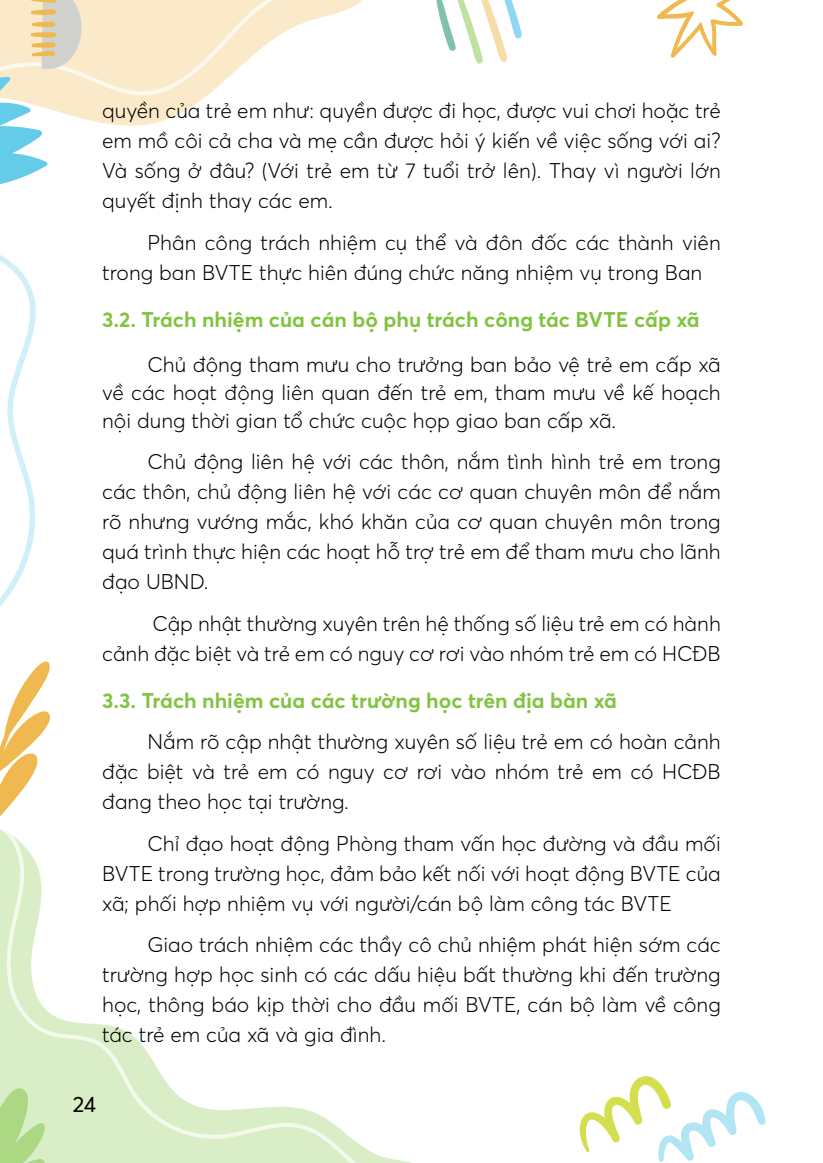
<style>
.page{position:relative;width:823px;height:1163px;background:#fff}
.page>*{position:absolute;margin:0;border:0;box-sizing:border-box;transform-origin:0 0}
.t1{font:22px "Averta";color:#000}
.t2{font:300 21px/30px "Averta";color:#000;text-align:justify}
.t3{font:700 21px "Averta";color:#82c341}
</style>
<div class="page">
<svg style="left:0;top:842px;width:407px;height:320px"></svg>
<svg style="left:93px;top:0;width:268px;height:122px"></svg>
<svg style="left:0;top:255px;width:36px;height:352px"></svg>
<svg style="left:657px;top:0;width:86px;height:58px"></svg>
<svg style="left:0;top:0;width:93px;height:185px"></svg>
<svg style="left:436px;top:0;width:85px;height:64px"></svg>
<svg style="left:0;top:661px;width:50px;height:181px"></svg>
<svg style="left:579px;top:1076px;width:186px;height:85px"></svg>
<svg style="left:0;top:1072px;width:45px;height:90px;background:#c1e1a2"></svg>
<p class="t2" style="left:102px;top:96px;width:619px;text-align:left">quyền của trẻ em như: quyền được đi học, được vui chơi hoặc trẻ em mồ côi cả cha và mẹ cầ n được hỏi ý kiến về việc sống với ai?<br>Và sống ở đâu? (Với trẻ em từ 7 tuổi trở lên). Thay vì người lớn quyết định thay các em.</p>
<p class="t2" style="left:102px;top:227px;width:619px;text-indent:45px">Phân công trách nhiệm cụ thể và đôn đốc các thà nh viên trong ban BVTE thực hiên đú ng chức năng nhiệm vụ trong Ban</p>
<p class="t3" style="left:102px;top:306px;width:591px">3.2. Trách nhiệm của cá n bộ phụ trách công tác BVTE cấp xã</p>
<p class="t2" style="left:102px;top:350px;width:619px;line-height:28px;text-align:left;text-indent:45px">Chủ động tham mưu cho trưởng ban bảo vệ trẻ em cấp xã về các hoạt động liên quan đến trẻ em, tham mưu về kế hoạch nội dung thời gian tổ chức cuộc họp giao ban cấp xã.</p>
<p class="t2" style="left:102px;top:446px;width:619px;text-indent:45px">Chủ động liên hệ với các thôn, nắ m tình hình trẻ em trong các thôn, chủ động liên hệ với các cơ quan chuyên môn để nắ m rõ nhưng vướng mắc, khó khăn của cơ quan chuyên môn trong quá trình thực hiện các hoạt hỗ trợ trẻ em để tham mưu cho lã nh đạo UBND.</p>
<p class="t2" style="left:102px;top:608px;width:619px;text-align:right">Cậ p nhật thường xuyên trên hệ thống số liệu trẻ em có hà nh<br>cả nh đặc biệt và trẻ em có nguy cơ rơi vào nhóm trẻ em có HCĐB</p>
<p class="t3" style="left:102px;top:687px;width:508px">3.3. Trách nhiệm của các trường học trên địa bà n xã</p>
<p class="t2" style="left:102px;top:726px;width:619px;text-indent:45px">Nắ m rõ cậ p nhật thường xuyên số liệu trẻ em có hoà n cả nh đặc biệt và trẻ em có nguy cơ rơi vào nhóm trẻ em có HCĐB đang theo học tại trường.</p>
<p class="t2" style="left:102px;top:828px;width:619px;text-indent:45px">Chỉ đạo hoạt động Phòng tham vấn học đường và đầu mối BVTE trong trường học, đả m bảo kết nối với hoạt động BVTE của xã; phối hợp nhiệm vụ với người/cá n bộ là m công tác BVTE</p>
<p class="t2" style="left:102px;top:929px;width:619px;text-indent:45px">Giao trách nhiệm các thầy cô chủ nhiệm phát hiện sớm các trường hợp học sinh có các dấu hiệu bất thường khi đến trường học, thông báo kịp thời cho đầu mối BVTE, cá n bộ là m về công tác trẻ em của xã và gia đình.</p>
<p class="t1" style="left:73px;top:1090px;width:25px">24</p>
</div>
